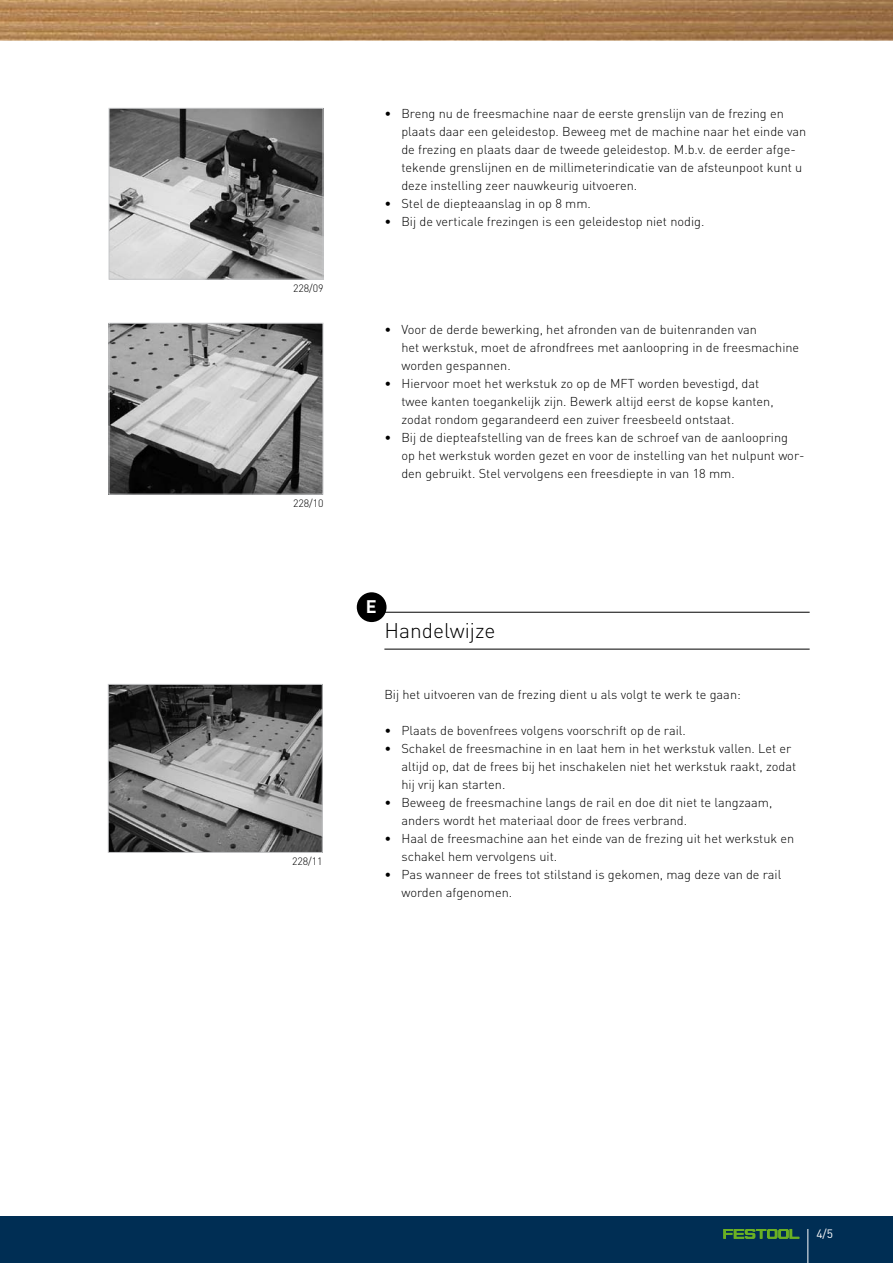
<style>
.page{position:relative;width:893px;height:1263px;background:#fff}
.page>*{position:absolute;margin:0;border:0;box-sizing:border-box;transform-origin:0 0}
.t1{font:300 21px "DIN Pro";color:#000}
.t2{font:700 18px "DIN Pro";color:#fff}
.t3{font:300 12.75px/18px "DIN Pro";color:#000}
.t4{font:12px "DIN Pro";color:#fff}
.t5{font:300 10.65px "DIN Pro";letter-spacing:-.005em;color:#000}
</style>
<div class="page">
<div style="left:0;top:1216px;width:893px;height:47px;background:#002e54"></div>
<img style="left:0;top:0;width:893px;height:41px">
<svg style="left:723px;top:1229px;width:76px;height:10px"></svg>
<hr style="left:807px;top:1229px;width:1px;height:34px;background:#fff">
<img style="left:111px;top:110px;width:210px;height:167px">
<div style="left:109px;top:108px;width:214px;height:171px;border:1px solid #c5c6c8"></div>
<img style="left:110px;top:686px;width:211px;height:165px">
<div style="left:108px;top:684px;width:215px;height:169px;border:1px solid #c5c6c8"></div>
<div style="left:357px;top:592px;width:30px;height:30px;background:#000;border-radius:50%"></div>
<hr style="left:384px;top:612px;width:426px;height:1px;background:#000">
<hr style="left:384px;top:649px;width:426px;height:1px;background:#000">
<img style="left:111px;top:325px;width:210px;height:167px">
<div style="left:109px;top:323px;width:214px;height:171px;border:1px solid #c5c6c8"></div>
<p class="t5" style="left:293px;top:281px;width:32px">228/09</p>
<p class="t5" style="left:293px;top:496px;width:32px">228/10</p>
<p class="t5" style="left:292px;top:854px;width:32px">228/11</p>
<p class="t3" style="left:401px;top:104px;width:406px;text-indent:-17px">• Breng nu de freesmachine naar de eerste grenslijn van de frezing en plaats daar een geleidestop. Beweeg met de machine naar het einde van de frezing en plaats daar de tweede geleidestop. M.b.v. de eerder afge&shy;tekende grenslijnen en de millimeterindicatie van de afsteunpoot kunt u deze instelling zeer nauwkeurig uitvoeren.</p>
<p class="t3" style="left:384px;top:194px;width:208px">• Stel de diepteaanslag in op 8 mm.</p>
<p class="t3" style="left:384px;top:212px;width:322px">• Bij de verticale frezingen is een geleidestop niet nodig.</p>
<p class="t3" style="left:401px;top:320px;width:399px;text-indent:-17px">• Voor de derde bewerking, het afronden van de buitenranden van<br>het werkstuk, moet de afrondfrees met aanloopring in de freesmachine worden gespannen.</p>
<p class="t3" style="left:401px;top:374px;width:374px;text-indent:-17px">• Hiervoor moet het werkstuk zo op de MFT worden bevestigd, dat twee kanten toegankelijk zijn. Bewerk altijd eerst de kopse kanten, zodat rondom gegarandeerd een zuiver freesbeeld ontstaat.</p>
<p class="t3" style="left:401px;top:428px;width:405px;text-indent:-17px">• Bij de diepteafstelling van de frees kan de schroef van de aanloopring op het werkstuk worden gezet en voor de instelling van het nulpunt wor&shy;den gebruikt. Stel vervolgens een freesdiepte in van 18 mm.</p>
<h2 class="t2" style="left:366px;top:595px;width:12px">E</h2>
<h1 class="t1" style="left:384px;top:616px;width:113px">Handelwijze</h1>
<p class="t3" style="left:384px;top:684px;width:358px">Bij het uitvoeren van de frezing dient u als volgt te werk te gaan:</p>
<p class="t3" style="left:384px;top:720px;width:303px">• Plaats de bovenfrees volgens voorschrift op de rail.</p>
<p class="t3" style="left:401px;top:738px;width:396px;text-indent:-17px">• Schakel de freesmachine in en laat hem in het werkstuk vallen. Let er altijd op, dat de frees bij het inschakelen niet het werkstuk raakt, zodat hij vrij kan starten.</p>
<p class="t3" style="left:401px;top:792px;width:372px;text-indent:-17px">• Beweeg de freesmachine langs de rail en doe dit niet te langzaam, anders wordt het materiaal door de frees verbrand.</p>
<p class="t3" style="left:401px;top:828px;width:394px;text-indent:-17px">• Haal de freesmachine aan het einde van de frezing uit het werkstuk en schakel hem vervolgens uit.</p>
<p class="t3" style="left:401px;top:864px;width:381px;text-indent:-17px">• Pas wanneer de frees tot stilstand is gekomen, mag deze van de rail worden afgenomen.</p>
<p class="t4" style="left:816px;top:1225px;width:18px">4/5</p>
</div>
